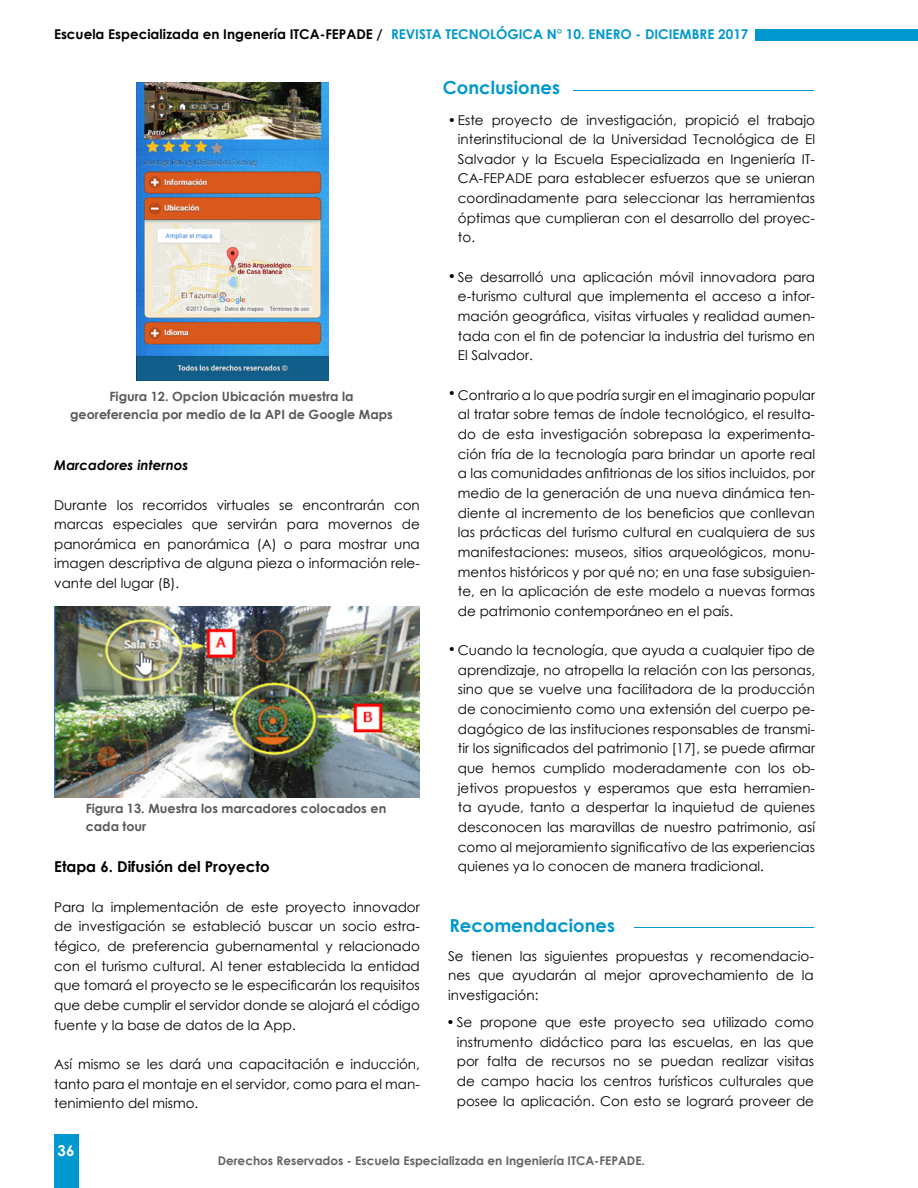
<style>
.page{position:relative;width:918px;height:1188px;background:#fff}
.page>*{position:absolute;margin:0;border:0;box-sizing:border-box;transform-origin:0 0}
.t1{font:700 18px "Century Gothic";color:#0098ce}
.t2{font:700 15px "Century Gothic";color:#000}
.t3{font:700 15px "Century Gothic";color:#fff}
.t4{font:13.5px/19.6px "Century Gothic";color:#000;text-align:justify}
.t5{font:700 13.5px "Century Gothic";color:#000}
.t6{font:italic 700 13.5px "Century Gothic";color:#000}
.t7{font:700 12.75px/18px "Century Gothic";color:#58595b;text-align:center}
.t8{font:700 12px "Century Gothic";color:#636466}
.s1{color:#0098ce}
</style>
<div class="page">
<div style="left:755px;top:29px;width:163px;height:11px;background:#0098ce"></div>
<div style="left:54px;top:1134px;width:24px;height:54px;background:#0098ce"></div>
<img style="left:54px;top:606px;width:366px;height:192px">
<hr style="left:573px;top:90px;width:240px;height:1px;background:#0098ce">
<hr style="left:634px;top:927px;width:179px;height:1px;background:#0098ce">
<img style="left:137px;top:83px;width:191px;height:297px">
<p class="t5" style="left:54px;top:23px;width:696px">Escuela Especializada en Ingenería ITCA-FEPADE / <span class="s1">REVISTA TECNOLÓGICA N° 10. ENERO - DICIEMBRE 2017</span></p>
<p class="t7" style="left:70px;top:387px;width:324px">Figura 12. Opcion Ubicación muestra la georeferencia por medio de la API de Google Maps</p>
<p class="t6" style="left:54px;top:455px;width:136px">Marcadores internos</p>
<p class="t4" style="left:54px;top:495px;width:367px">Durante los recorridos virtuales se encontrarán con marcas especiales que servirán para movernos de panorámica en panorámica (A) o para mostrar una imagen descriptiva de alguna pieza o información rele&shy;vante del lugar (B).</p>
<p class="t7" style="left:86px;top:799px;width:302px;text-align:left">Figura 13. Muestra los marcadores colocados en cada tour</p>
<p class="t2" style="left:54px;top:856px;width:217px">Etapa 6. Difusión del Proyecto</p>
<p class="t4" style="left:54px;top:897px;width:367px">Para la implementación de este proyecto innovador de investigación se estableció buscar un socio estra&shy;tégico, de preferencia gubernamental y relacionado con el turismo cultural. Al tener establecida la entidad que tomará el proyecto se le especificarán los requisitos que debe cumplir el servidor donde se alojará el código fuente y la base de datos de la App.</p>
<p class="t4" style="left:54px;top:1054px;width:367px">Así mismo se les dará una capacitación e inducción, tanto para el montaje en el servidor, como para el man&shy;tenimiento del mismo.</p>
<h1 class="t1" style="left:443px;top:74px;width:119px">Conclusiones</h1>
<p class="t4" style="left:458px;top:110px;width:359px;text-indent:-10px">•Este proyecto de investigación, propició el trabajo interinstitucional de la Universidad Tecnológica de El Salvador y la Escuela Especializada en Ingeniería IT-CA-FEPADE para establecer esfuerzos que se unieran coordinadamente para seleccionar las herramientas óptimas que cumplieran con el desarrollo del proyec&shy;to.</p>
<p class="t4" style="left:458px;top:267px;width:359px;text-indent:-10px">•Se desarrolló una aplicación móvil innovadora para e-turismo cultural que implementa el acceso a infor&shy;mación geográfica, visitas virtuales y realidad aumen&shy;tada con el fin de potenciar la industria del turismo en El Salvador.</p>
<p class="t4" style="left:458px;top:385px;width:359px">Contrario a lo que podría surgir en el imaginario popular al tratar sobre temas de índole tecnológico, el resulta&shy;do de esta investigación sobrepasa la experimenta&shy;ción fría de la tecnología para brindar un aporte real a las comunidades anfitrionas de los sitios incluidos, por medio de la generación de una nueva dinámica ten&shy;diente al incremento de los beneficios que conllevan las prácticas del turismo cultural en cualquiera de sus manifestaciones: museos, sitios arqueológicos, monu&shy;mentos históricos y por qué no; en una fase subsiguien&shy;te, en la aplicación de este modelo a nuevas formas de patrimonio contemporáneo en el país.</p>
<p class="t4" style="left:458px;top:640px;width:359px;text-indent:-10px">•Cuando la tecnología, que ayuda a cualquier tipo de aprendizaje, no atropella la relación con las personas, sino que se vuelve una facilitadora de la producción de conocimiento como una extensión del cuerpo pe&shy;dagógico de las instituciones responsables de transmi&shy;tir los significados del patrimonio [17], se puede afirmar que hemos cumplido moderadamente con los ob&shy;jetivos propuestos y esperamos que esta herramien&shy;ta ayude, tanto a despertar la inquietud de quienes desconocen las maravillas de nuestro patrimonio, así como al mejoramiento significativo de las experiencias quienes ya lo conocen de manera tradicional.</p>
<p class="t4" style="left:448px;top:383px;width:10px">•</p>
<h1 class="t1" style="left:449px;top:911px;width:167px">Recomendaciones</h1>
<p class="t4" style="left:448px;top:946px;width:367px">Se tienen las siguientes propuestas y recomendacio&shy;nes que ayudarán al mejor aprovechamiento de la investigación:</p>
<p class="t4" style="left:457px;top:1032px;width:359px">instrumento didáctico para las escuelas, en las que por falta de recursos no se puedan realizar visitas de campo hacia los centros turísticos culturales que posee la aplicación. Con esto se logrará proveer de</p>
<p class="t4" style="left:447px;top:1012px;width:369px">• Se propone que este proyecto sea utilizado como</p>
<p class="t3" style="left:58px;top:1139px;width:18px">36</p>
<p class="t8" style="left:218px;top:1152px;width:429px">Derechos Reservados - Escuela Especializada en Ingeniería ITCA-FEPADE.</p>
</div>
